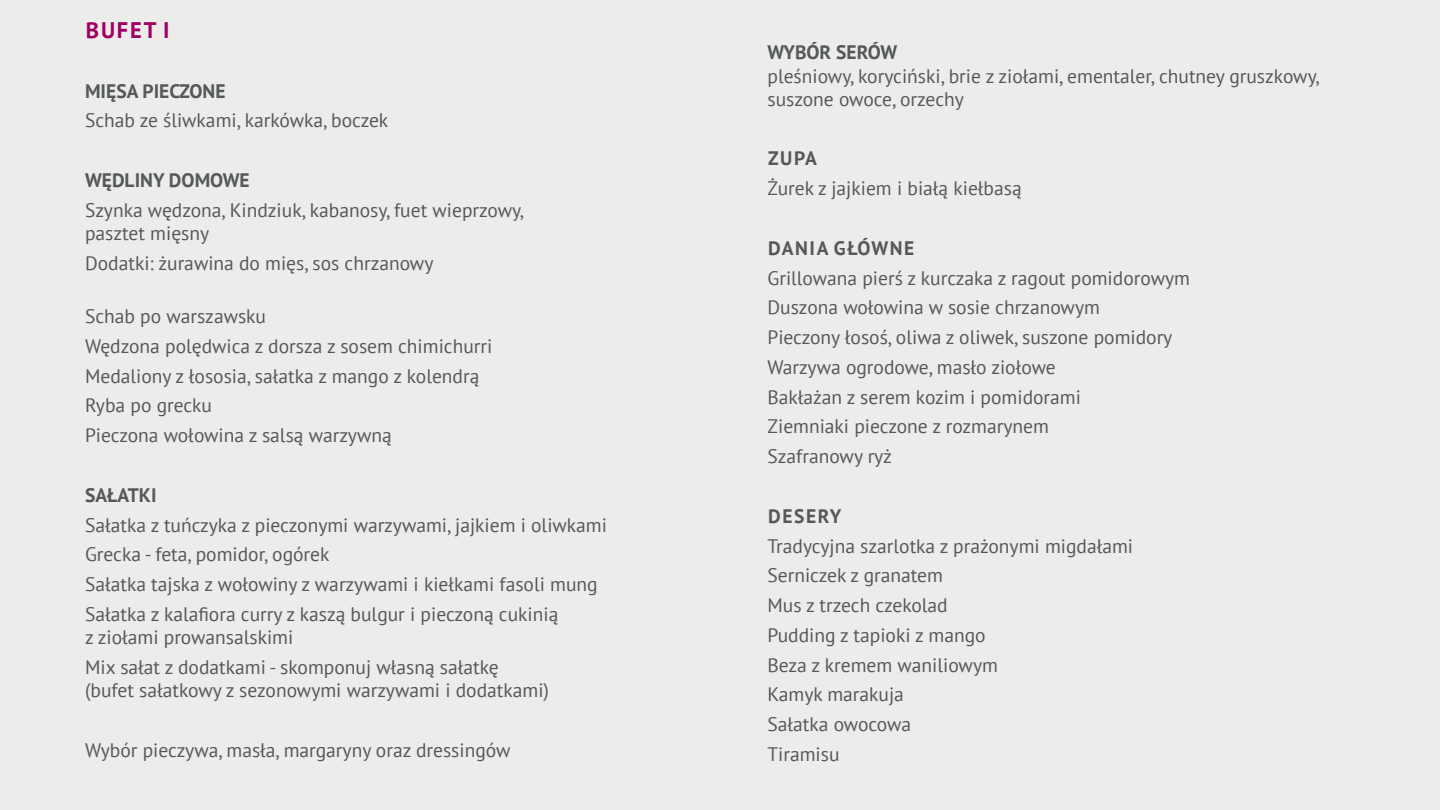
<style>
.page{position:relative;width:1440px;height:810px;background:#ececeb}
.page>*{position:absolute;margin:0;border:0;box-sizing:border-box;transform-origin:0 0}
.t1{font:700 22.5px "PT Sans";letter-spacing:.08em;color:#a00062}
.t2{font:19.5px/23.4px "PT Sans";color:#54585a}
.t3{font:700 19.5px "PT Sans";color:#54585a}
.t4{font:700 19.5px "PT Sans";letter-spacing:.08em;color:#54585a}
.s1{font-weight:700}
</style>
<div class="page">
<p class="t1" style="left:86px;top:15px;width:85px">BUFET I</p>
<p class="t3" style="left:85px;top:78px;width:142px">MIĘSA PIECZONE</p>
<p class="t2" style="left:85px;top:108px;width:305px">Schab ze śliwkami, karkówka, boczek</p>
<p class="t3" style="left:85px;top:167px;width:166px">WĘDLINY DOMOWE</p>
<p class="t2" style="left:85px;top:198px;width:441px">Szynka wędzona, Kindziuk, kabanosy, fuet wieprzowy, pasztet mięsny</p>
<p class="t2" style="left:85px;top:251px;width:350px">Dodatki: żurawina do mięs, sos chrzanowy</p>
<p class="t2" style="left:85px;top:304px;width:183px">Schab po warszawsku</p>
<p class="t2" style="left:85px;top:334px;width:409px">Wędzona polędwica z dorsza z sosem chimichurri</p>
<p class="t2" style="left:85px;top:364px;width:396px">Medaliony z łososia, sałatka z mango z kolendrą</p>
<p class="t2" style="left:85px;top:393px;width:129px">Ryba po grecku</p>
<p class="t2" style="left:85px;top:423px;width:308px">Pieczona wołowina z salsą warzywną</p>
<p class="t3" style="left:85px;top:482px;width:73px">SAŁATKI</p>
<p class="t2" style="left:85px;top:513px;width:523px">Sałatka z tuńczyka z pieczonymi warzywami, jajkiem i oliwkami</p>
<p class="t2" style="left:85px;top:542px;width:246px">Grecka - feta, pomidor, ogórek</p>
<p class="t2" style="left:85px;top:572px;width:514px">Sałatka tajska z wołowiny z warzywami i kiełkami fasoli mung</p>
<p class="t2" style="left:85px;top:602px;width:475px">Sałatka z kalafiora curry z kaszą bulgur i pieczoną cukinią z ziołami prowansalskimi</p>
<p class="t2" style="left:85px;top:655px;width:465px">Mix sałat z dodatkami - skomponuj własną sałatkę (bufet sałatkowy z sezonowymi warzywami i dodatkami)</p>
<p class="t2" style="left:85px;top:738px;width:427px">Wybór pieczywa, masła, margaryny oraz dressingów</p>
<p class="t2" style="left:767px;top:40px;width:554px"><span class="s1">WYBÓR SERÓW<br></span>pleśniowy, koryciński, brie z ziołami, ementaler, chutney gruszkowy, suszone owoce, orzechy</p>
<p class="t3" style="left:768px;top:146px;width:50px">ZUPA</p>
<p class="t2" style="left:767px;top:176px;width:256px">Żurek z jajkiem i białą kiełbasą</p>
<p class="t4" style="left:768px;top:235px;width:148px">DANIA GŁÓWNE</p>
<p class="t2" style="left:767px;top:266px;width:424px">Grillowana pierś z kurczaka z ragout pomidorowym</p>
<p class="t2" style="left:767px;top:295px;width:334px">Duszona wołowina w sosie chrzanowym</p>
<p class="t2" style="left:767px;top:325px;width:406px">Pieczony łosoś, oliwa z oliwek, suszone pomidory</p>
<p class="t2" style="left:767px;top:355px;width:290px">Warzywa ogrodowe, masło ziołowe</p>
<p class="t2" style="left:767px;top:385px;width:315px">Bakłażan z serem kozim i pomidorami</p>
<p class="t2" style="left:767px;top:414px;width:283px">Ziemniaki pieczone z rozmarynem</p>
<p class="t2" style="left:767px;top:444px;width:126px">Szafranowy ryż</p>
<p class="t3" style="left:768px;top:503px;width:75px">DESERY</p>
<p class="t2" style="left:767px;top:534px;width:367px">Tradycyjna szarlotka z prażonymi migdałami</p>
<p class="t2" style="left:767px;top:563px;width:177px">Serniczek z granatem</p>
<p class="t2" style="left:767px;top:593px;width:182px">Mus z trzech czekolad</p>
<p class="t2" style="left:767px;top:623px;width:220px">Pudding z tapioki z mango</p>
<p class="t2" style="left:767px;top:653px;width:232px">Beza z kremem waniliowym</p>
<p class="t2" style="left:767px;top:682px;width:138px">Kamyk marakuja</p>
<p class="t2" style="left:767px;top:712px;width:145px">Sałatka owocowa</p>
<p class="t2" style="left:767px;top:742px;width:74px">Tiramisu</p>
</div>
